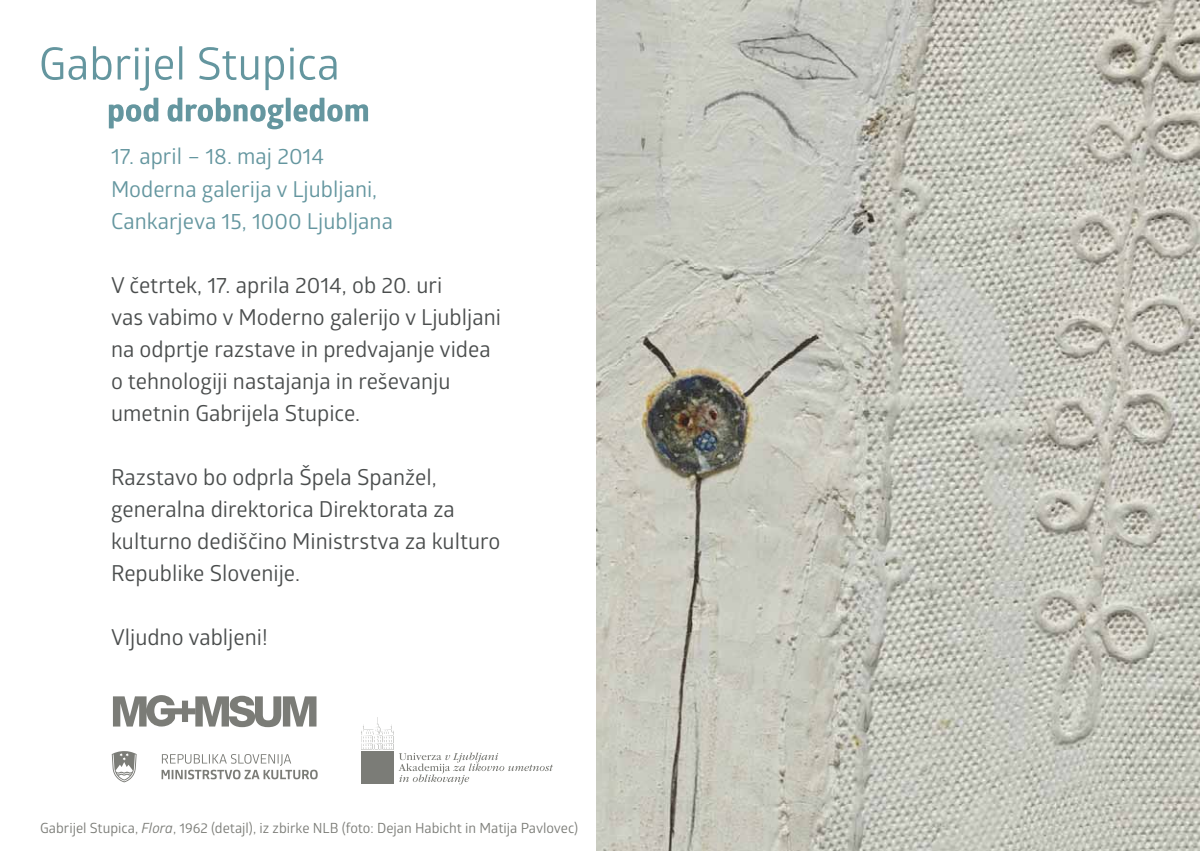
<style>
.page{position:relative;width:1200px;height:851px;background:#fff}
.page>*{position:absolute;margin:0;border:0;box-sizing:border-box;transform-origin:0 0}
.t1{font:22px/32px "Glober";color:#4a4d4d}
.t2{font:22px/32px "Glober";color:#64969f}
.t3{font:14px "Glober";color:#7b7c77}
.s1{font-style:italic}
</style>
<div class="page">
<svg style="left:42px;top:47px;width:21px;height:33px"></svg>
<svg style="left:69px;top:56px;width:17px;height:24px"></svg>
<svg style="left:93px;top:46px;width:19px;height:34px"></svg>
<svg style="left:118px;top:48px;width:31px;height:43px"></svg>
<svg style="left:155px;top:56px;width:18px;height:24px"></svg>
<svg style="left:179px;top:46px;width:3px;height:34px"></svg>
<svg style="left:199px;top:47px;width:59px;height:33px"></svg>
<svg style="left:265px;top:56px;width:19px;height:34px"></svg>
<svg style="left:290px;top:48px;width:4px;height:32px"></svg>
<svg style="left:300px;top:56px;width:37px;height:24px"></svg>
<svg style="left:109px;top:98px;width:49px;height:30px"></svg>
<svg style="left:168px;top:98px;width:200px;height:31px"></svg>
<img style="left:597px;top:0;width:603px;height:850px">
<svg style="left:113px;top:695px;width:204px;height:32px"></svg>
<svg style="left:361px;top:717px;width:192px;height:67px"></svg>
<svg style="left:162px;top:754px;width:156px;height:25px"></svg>
<svg style="left:112px;top:751px;width:25px;height:31px"></svg>
<p class="t2" style="left:111px;top:140px;width:283px">17. april – 18. maj 2014<br>Moderna galerija v Ljubljani,<br>Cankarjeva 15, 1000 Ljubljana</p>
<p class="t1" style="left:111px;top:268px;width:392px">V četrtek, 17. aprila 2014, ob 20. uri<br>vas vabimo v Moderno galerijo v Ljubljani na odprtje razstave in predvajanje videa o tehnologiji nastajanja in reševanju umetnin Gabrijela Stupice.</p>
<p class="t1" style="left:111px;top:460px;width:391px">Razstavo bo odprla Špela Spanžel, generalna direktorica Direktorata za kulturno dediščino Ministrstva za kulturo Republike Slovenije.</p>
<p class="t1" style="left:111px;top:620px;width:158px">Vljudno vabljeni!</p>
<p class="t3" style="left:40px;top:818px;width:540px">Gabrijel Stupica, <span class="s1">Flora</span>, 1962 (detajl), iz zbirke NLB (foto: Dejan Habicht in Matija Pavlovec)</p>
</div>
